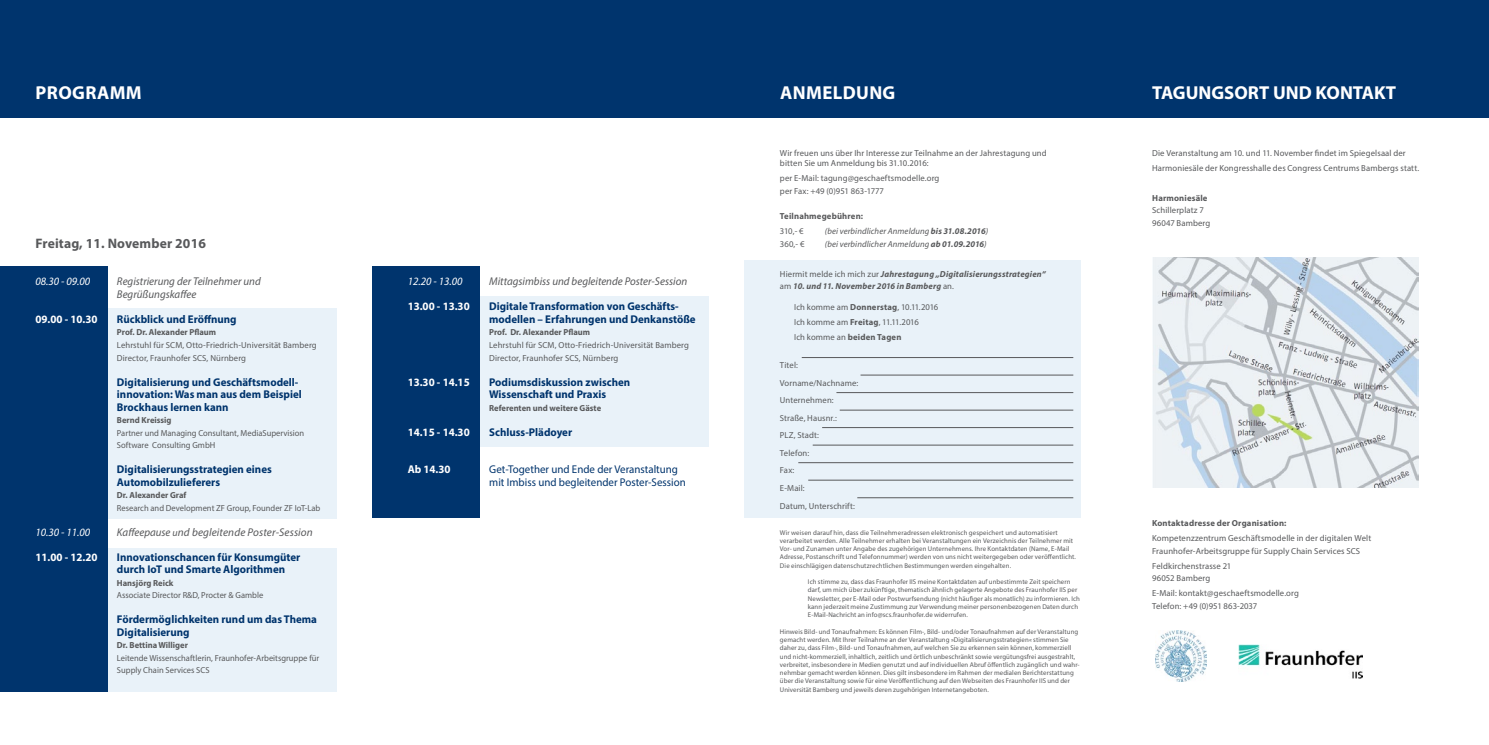
<style>
.page{position:relative;width:1489px;height:745px;background:#fff}
.page>*{position:absolute;margin:0;border:0;box-sizing:border-box;transform-origin:0 0}
.t1{font:700 18.75px "Myriad Pro";letter-spacing:.005em;color:#fff}
.t2{font:700 13.75px "Myriad Pro";letter-spacing:.01em;color:#58595b}
.t3{font:700 11.25px/12.5px "Myriad Pro";color:#00346d}
.t4{font:italic 11.25px/12.5px "Myriad Pro";color:#58595b}
.t5{font:11.25px/12.5px "Myriad Pro";color:#00346d}
.t6{font:700 11.25px "Myriad Pro";color:#fff}
.t7{font:italic 11.25px "Myriad Pro";color:#fff}
.t8{font:8.75px/12.5px "Myriad Pro";letter-spacing:.01em;color:#58595b}
.t9{font:700 8.75px "Myriad Pro";color:#58595b}
.t10{font:italic 700 8.75px/12.5px "Myriad Pro";letter-spacing:.02em;color:#58595b}
.t11{font:italic 8.75px "Myriad Pro";letter-spacing:.01em;color:#58595b}
.t12{font:700 8.75px "Myriad Pro";letter-spacing:.02em;color:#58595b}
.t13{font:6.88px/8.2px "Myriad Pro";letter-spacing:.015em;color:#58595b}
.s1{font-size:10px}
.s2{font-weight:700}
.s3{font-weight:400;font-style:normal}
</style>
<div class="page">
<div style="left:479px;top:296px;width:230px;height:150px;background:#e9f2f9"></div>
<div style="left:107px;top:547px;width:230px;height:144px;background:#e9f2f9"></div>
<div style="left:107px;top:308px;width:230px;height:210px;background:#e9f2f9"></div>
<div style="left:0;top:0;width:755px;height:117px;background:#00346d"></div>
<div style="left:0;top:266px;width:107px;height:425px;background:#00346d"></div>
<div style="left:372px;top:266px;width:107px;height:251px;background:#00346d"></div>
<div style="left:733px;top:0;width:755px;height:117px;background:#00346d"></div>
<div style="left:744px;top:260px;width:337px;height:257px;background:#e9f2f9"></div>
<hr style="left:801px;top:357px;width:272px;height:1px;background:#58595b">
<hr style="left:860px;top:374px;width:213px;height:1px;background:#58595b">
<hr style="left:836px;top:392px;width:237px;height:1px;background:#58595b">
<hr style="left:839px;top:409px;width:234px;height:1px;background:#58595b">
<hr style="left:822px;top:427px;width:251px;height:1px;background:#58595b">
<hr style="left:812px;top:444px;width:261px;height:1px;background:#58595b">
<hr style="left:798px;top:462px;width:275px;height:1px;background:#58595b">
<hr style="left:808px;top:479px;width:265px;height:1px;background:#58595b">
<hr style="left:857px;top:497px;width:216px;height:1px;background:#58595b">
<img style="left:1152px;top:257px;width:266px;height:230px">
<img style="left:1155px;top:630px;width:51px;height:51px">
<img style="left:1238px;top:644px;width:124px;height:34px">
<h1 class="t1" style="left:36px;top:81px;width:108px">PROGRAMM</h1>
<h2 class="t2" style="left:35px;top:234px;width:172px">Freitag, 11. November 2016</h2>
<h3 class="t7" style="left:35px;top:274px;width:56px">08.30 - 09.00</h3>
<h3 class="t4" style="left:117px;top:275px;width:145px">Registrierung der Teilnehmer und<br>Begrüßungskaffee</h3>
<h3 class="t6" style="left:35px;top:311px;width:64px">09.00 - 10.30</h3>
<h3 class="t3" style="left:117px;top:312px;width:121px">Rückblick und Eröffnung</h3>
<p class="t9" style="left:117px;top:326px;width:101px">Prof. Dr. Alexander Pflaum</p>
<p class="t8" style="left:117px;top:338px;width:201px">Lehrstuhl für SCM, Otto-Friedrich-Universität Bamberg<br>Director, Fraunhofer SCS, Nürnberg</p>
<h3 class="t3" style="left:117px;top:375px;width:186px">Digitalisierung und Geschäftsmodell&shy;innovation: Was man aus dem Beispiel<br>Brockhaus lernen kann</h3>
<p class="t9" style="left:117px;top:414px;width:56px">Bernd Kreissig</p>
<p class="t8" style="left:117px;top:426px;width:189px">Partner und Managing Consultant, MediaSupervision<br>Software Consulting GmbH</p>
<h3 class="t3" style="left:117px;top:462px;width:156px">Digitalisierungsstrategien eines<br>Automobilzulieferers</h3>
<p class="t9" style="left:117px;top:489px;width:71px">Dr. Alexander Graf</p>
<p class="t8" style="left:117px;top:501px;width:205px">Research and Development ZF Group, Founder ZF IoT-Lab</p>
<h3 class="t7" style="left:35px;top:524px;width:56px">10.30 - 11.00</h3>
<h3 class="t4" style="left:117px;top:525px;width:197px">Kaffeepause <span class="s1">u</span>nd begleitende Poster-Session</h3>
<h3 class="t6" style="left:35px;top:549px;width:64px">11.00 - 12.20</h3>
<h3 class="t3" style="left:117px;top:550px;width:185px">Innovationschancen für Konsumgüter durch IoT und Smarte Algorithmen</h3>
<p class="t9" style="left:117px;top:576px;width:58px">Hansjörg Reick</p>
<p class="t8" style="left:117px;top:588px;width:148px">Associate Director R&amp;D, Procter &amp; Gamble</p>
<h3 class="t3" style="left:117px;top:612px;width:201px">Fördermöglichkeiten rund um das Thema<br>Digitalisierung</h3>
<p class="t9" style="left:117px;top:639px;width:72px">Dr. Bettina Williger</p>
<p class="t8" style="left:117px;top:651px;width:204px">Leitende Wissenschaftlerin, Fraunhofer-Arbeitsgruppe für<br>Supply Chain Services SCS</p>
<h3 class="t7" style="left:407px;top:274px;width:56px">12.20 - 13.00</h3>
<h3 class="t4" style="left:489px;top:275px;width:199px">Mittagsimbiss und begleitende Poster-Session</h3>
<h3 class="t6" style="left:407px;top:299px;width:64px">13.00 - 13.30</h3>
<h3 class="t3" style="left:489px;top:300px;width:208px">Digitale Transformation von Geschäfts&shy;modellen – Erfahrungen und Denkanstöße</h3>
<p class="t9" style="left:489px;top:326px;width:102px">Prof. Dr. Alexander Pflaum</p>
<p class="t8" style="left:489px;top:338px;width:201px">Lehrstuhl für SCM, Otto-Friedrich-Universität Bamberg<br>Director, Fraunhofer SCS, Nürnberg</p>
<h3 class="t6" style="left:407px;top:374px;width:64px">13.30 - 14.15</h3>
<h3 class="t3" style="left:489px;top:375px;width:142px">Podiumsdiskussion zwischen<br>Wissenschaft und Praxis</h3>
<p class="t9" style="left:489px;top:401px;width:113px">Referenten und weitere Gäste</p>
<h3 class="t6" style="left:407px;top:424px;width:64px">14.15 - 14.30</h3>
<h3 class="t3" style="left:489px;top:425px;width:84px">Schluss-Plädoyer</h3>
<h3 class="t6" style="left:407px;top:461px;width:44px">Ab 14.30</h3>
<h3 class="t5" style="left:489px;top:462px;width:198px">Get-Together und Ende der Veranstaltung mit Imbiss und begleitender Poster-Session</h3>
<h1 class="t1" style="left:780px;top:81px;width:117px">ANMELDUNG</h1>
<p class="t8" style="left:780px;top:147px;width:268px;line-height:10.5px">Wir freuen uns über Ihr Interesse zur Teilnahme an der Jahrestagung und bitten Sie um Anmeldung bis 31.10.2016:</p>
<p class="t8" style="left:780px;top:172px;width:161px">per E-Mail: tagung@geschaeftsmodelle.org per Fax: +49 (0)951 863-1777</p>
<p class="t12" style="left:780px;top:210px;width:85px">Teilnahmegebühren:</p>
<p class="t8" style="left:780px;top:225px;width:25px">310,- €</p>
<p class="t11" style="left:825px;top:226px;width:165px">(bei verbindlicher Anmeldung <span class="s2">bis 31.08.2016</span>)</p>
<p class="t8" style="left:780px;top:237px;width:26px">360,- €</p>
<p class="t11" style="left:825px;top:238px;width:163px">(bei verbindlicher Anmeldung <span class="s2">ab 01.09.2016</span>)</p>
<p class="t10" style="left:780px;top:267px;width:267px"><span class="s3">Hiermit melde ich mich zur</span> Jahrestagung „Digitalisierungsstrategien“ <span class="s3">am</span> 10. und 11. November 2016 in Bamberg <span class="s3">an.</span></p>
<p class="t8" style="left:794px;top:299px;width:146px;line-height:15px">Ich komme am <span class="s2">Donnerstag</span>, 10.11.2016<br>Ich komme am <span class="s2">Freitag</span>, 11.11.2016<br>Ich komme an <span class="s2">beiden Tagen</span></p>
<p class="t8" style="left:780px;top:356px;width:80px;line-height:17.5px">Titel:<br>Vorname/Nachname:<br>Unternehmen:<br>Straße, Hausnr.:<br>PLZ, Stadt:<br>Telefon:<br>Fax:<br>E-Mail:<br>Datum, Unterschrift:</p>
<p class="t13" style="left:780px;top:527px;width:297px">Wir weisen darauf hin, dass die Teilnehmeradressen elektronisch gespeichert und automatisiert verarbeitet werden. Alle Teilnehmer erhalten bei Veranstaltungen ein Verzeichnis der Teilnehmer mit Vor- und Zunamen unter Angabe des zugehörigen Unternehmens. Ihre Kontaktdaten (Name, E-Mail Adresse, Postanschrift und Telefonnummer) werden von uns nicht weitergegeben oder veröffentlicht.<br>Die einschlägigen datenschutzrechtlichen Bestimmungen werden eingehalten.</p>
<p class="t13" style="left:808px;top:577px;width:273px">Ich stimme zu, dass das Fraunhofer IIS meine Kontaktdaten auf unbestimmte Zeit speichern darf, um mich über zukünftige, thematisch ähnlich gelagerte Angebote des Fraunhofer IIS per Newsletter, per E-Mail oder Postwurfsendung (nicht häufiger als monatlich) zu informieren. Ich kann jederzeit meine Zustimmung zur Verwendung meiner personenbezogenen Daten durch E-Mail-Nachricht an info@scs.fraunhofer.de widerrufen.</p>
<p class="t13" style="left:780px;top:626px;width:301px">Hinweis Bild- und Tonaufnahmen: Es können Film-, Bild- und/oder Tonaufnahmen auf der Veranstaltung gemacht werden. Mit Ihrer Teilnahme an der Veranstaltung »Digitalisierungsstrategien« stimmen Sie daher zu, dass Film-, Bild- und Tonaufnahmen, auf welchen Sie zu erkennen sein können, kommerziell und nicht-kommerziell, inhaltlich, zeitlich und örtlich unbeschränkt sowie vergütungsfrei ausgestrahlt, verbreitet, insbesondere in Medien genutzt und auf individuellen Abruf öffentlich zugänglich und wahr&shy;nehmbar gemacht werden können. Dies gilt insbesondere im Rahmen der medialen Berichterstattung über die Veranstaltung sowie für eine Veröffentlichung auf den Webseiten des Fraunhofer IIS und der Universität Bamberg und jeweils deren zugehörigen Internetangeboten.</p>
<h1 class="t1" style="left:1152px;top:81px;width:245px">TAGUNGSORT UND KONTAKT</h1>
<p class="t8" style="left:1152px;top:145px;width:268px;line-height:15px">Die Veranstaltung am 10. und 11. November findet im Spiegelsaal der<br>Harmoniesäle der Kongresshalle des Congress Centrums Bambergs statt.</p>
<p class="t12" style="left:1152px;top:192px;width:57px">Harmoniesäle</p>
<p class="t8" style="left:1152px;top:204px;width:60px">Schillerplatz 7<br>96047 Bamberg</p>
<p class="t12" style="left:1152px;top:517px;width:136px">Kontaktadresse der Organisation:</p>
<p class="t8" style="left:1152px;top:531px;width:220px">Kompetenzzentrum Geschäftsmodelle in der digitalen Welt<br>Fraunhofer-Arbeitsgruppe fü r Supply Chain Services SCS</p>
<p class="t8" style="left:1152px;top:559px;width:81px">Feldkirchenstrasse 21<br>96052 Bamberg</p>
<p class="t8" style="left:1152px;top:586px;width:148px">E-Mail: kontakt@geschaeftsmodelle.org<br>Telefon: +49 (0)951 863-2037</p>
</div>
